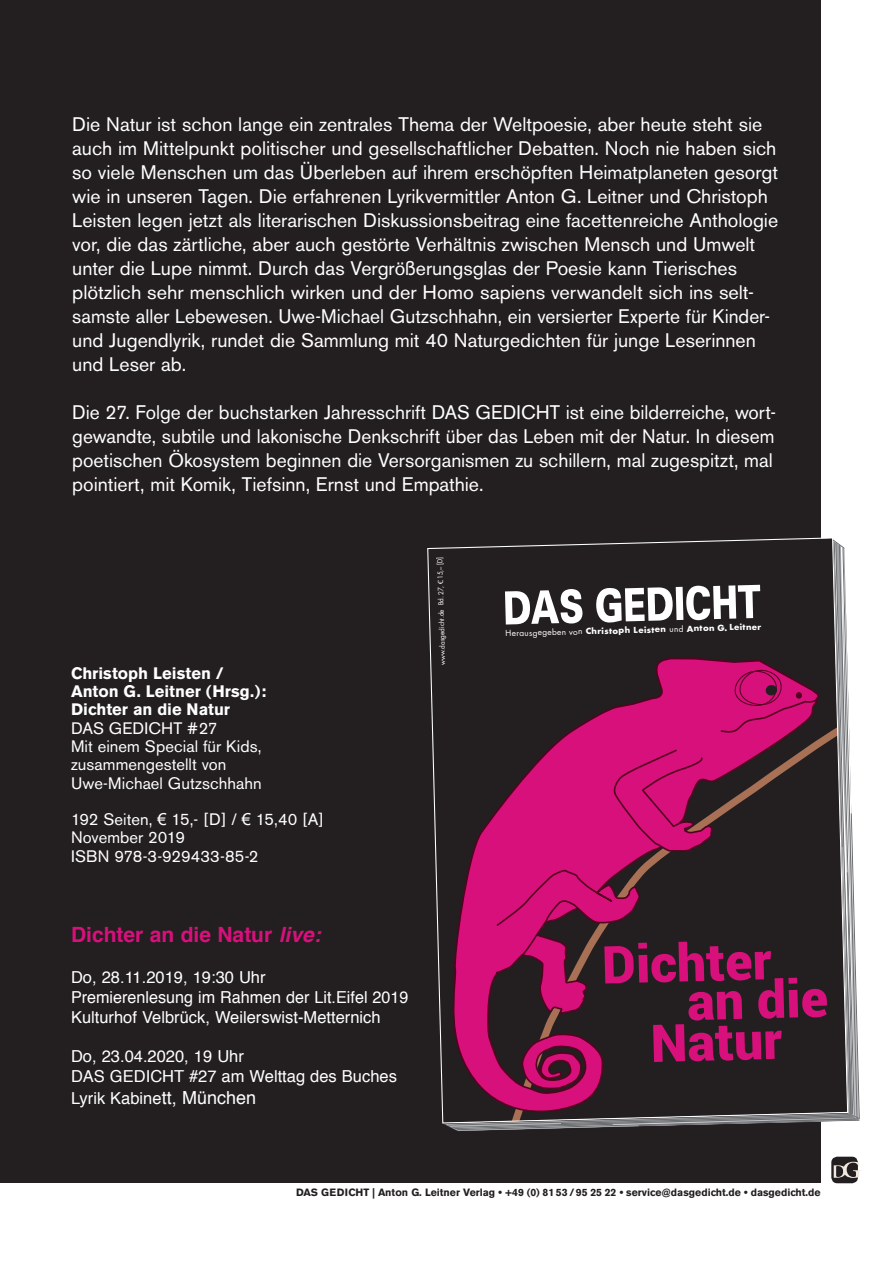
<style>
.page{position:relative;width:893px;height:1263px;background:#fff}
.page>*{position:absolute;margin:0;border:0;box-sizing:border-box;transform-origin:0 0}
.t1{font:900 52.05px "Roboto";color:#d8107c}
.t2{font:700 21px "Helvetica";color:#d8107c}
.t3{font:19.5px/24px "Akzidenz Grotesk BE";color:#fff}
.t4{font:16.5px/19.8px "Helvetica";color:#fff}
.t5{font:16.5px/18.3px "Akzidenz Grotesk BE";letter-spacing:.005em;color:#fff}
.t6{font:700 16.5px/18.3px "Akzidenz Grotesk BE";color:#fff}
.t7{font:700 10.5px "Akzidenz Grotesk BE";color:#231f20}
.t8{font:700 8.1px "Futura";color:#fff;scale:1.04 1}
.t9{font:6.75px "Futura";color:#fff;scale:.95 1}
.s1{font-family:"Arial"}
.s2{font-style:italic}
.s3{font-size:18px}
.s4{font-family:"Verdana"}
.s5{font-weight:400}
</style>
<div class="page">
<div style="left:0;top:0;width:821px;height:1182px;background:#231f20"></div>
<div style="left:831px;top:1157px;width:27px;height:26px;background:#231f20;border-radius:6px"></div>
<svg style="left:834px;top:1162px;width:27px;height:16px"></svg>
<svg style="left:446px;top:728px;width:413px;height:403px"></svg>
<svg style="left:427px;top:537px;width:422px;height:587px"></svg>
<p class="t3" style="left:72px;top:112px;width:707px">Die Natur ist schon lange ein zentrales Thema der Weltpoesie, aber heute steht sie auch im Mittelpunkt politischer und gesellschaftlicher Debatten. Noch nie haben sich so viele Menschen um das Überleben auf ihrem erschöpften Heimatplaneten gesorgt wie in unseren Tagen. Die erfahrenen Lyrikvermittler Anton G. Leitner und Christoph Leisten legen jetzt als literarischen Diskussionsbeitrag eine facettenreiche Anthologie vor, die das zärtliche, aber auch gestörte Verhältnis zwischen Mensch und Umwelt unter die Lupe nimmt. Durch das Vergrößerungsglas der Poesie kann Tierisches plötzlich sehr menschlich wirken und der Homo sapiens verwandelt sich ins selt&shy;samste aller Lebewesen. Uwe-Michael Gutzschhahn, ein versierter Experte für Kinder&shy;und Jugendlyrik, rundet die Sammlung mit 40 Naturgedichten für junge Leserinnen und Leser ab.</p>
<p class="t3" style="left:72px;top:400px;width:705px">Die 27. Folge der buchstarken Jahresschrift DAS GEDICHT ist eine bilderreiche, wort&shy;gewandte, subtile und lakonische Denkschrift über das Leben mit der Natur. In diesem poetischen Ökosystem beginnen die Versorganismen zu schillern, mal zugespitzt, mal pointiert, mit Komik, Tiefsinn, Ernst und Empathie.</p>
<p class="t6" style="left:71px;top:664px;width:197px">Christoph Leisten /<br>Anton G. Leitner (Hrsg.):<br>Dichter an die Natur</p>
<p class="t5" style="left:71px;top:719px;width:192px">DAS GEDICHT #27<br>Mit einem Special für Kids, zusammengestellt von<br>Uwe-Michael Gutzschhahn</p>
<p class="t5" style="left:71px;top:810px;width:254px">192 Seiten, <span class="s1">€</span> 15,- [D] / <span class="s1">€</span> 15,40 [A]<br>November 2019<br>ISBN 978-3-929433-85-2</p>
<p class="t2" style="left:71px;top:917px;width:251px">Dichter an die Natur <span class="s2">live:</span></p>
<p class="t4" style="left:71px;top:968px;width:339px">Do, 28.11.2019, 19:30 Uhr<br>Premierenlesung im Rahmen der Lit.Eifel 2019<br>Kulturhof Velbrück, Weilerswist-Metternich</p>
<p class="t4" style="left:71px;top:1047px;width:327px">Do, 23.04.2020, 19 Uhr<br>DAS GEDICHT #27 am Welttag des Buches</p>
<p class="t4" style="left:71px;top:1089px;width:187px">Lyrik Kabine<span class="s3">tt, München</span></p>
<p class="t9" style="left:438px;top:665px;width:115px;rotate:-91deg">www.dasgedicht.de Bd. 27, <span class="s4">€</span> 15,– [D]</p>
<p class="t8" style="left:505px;top:626px;width:248px;rotate:-1deg"><span class="s5">Herausgegeben von</span> Christoph Leisten <span class="s5">und</span> Anton G. Leitner</p>
<h1 class="t1" style="left:600px;top:929px;width:171px;rotate:-2deg">Dichter</h1>
<h1 class="t1" style="left:686px;top:965px;width:142px;rotate:-2deg">an die</h1>
<h1 class="t1" style="left:649px;top:1007px;width:133px;rotate:-2deg">Natur</h1>
<p class="t7" style="left:296px;top:1186px;width:526px">DAS GEDICHT | Anton G. Leitner Verlag • +49 (0) 81 53 / 95 25 22 • service@dasgedicht.de • dasgedicht.de</p>
</div>
